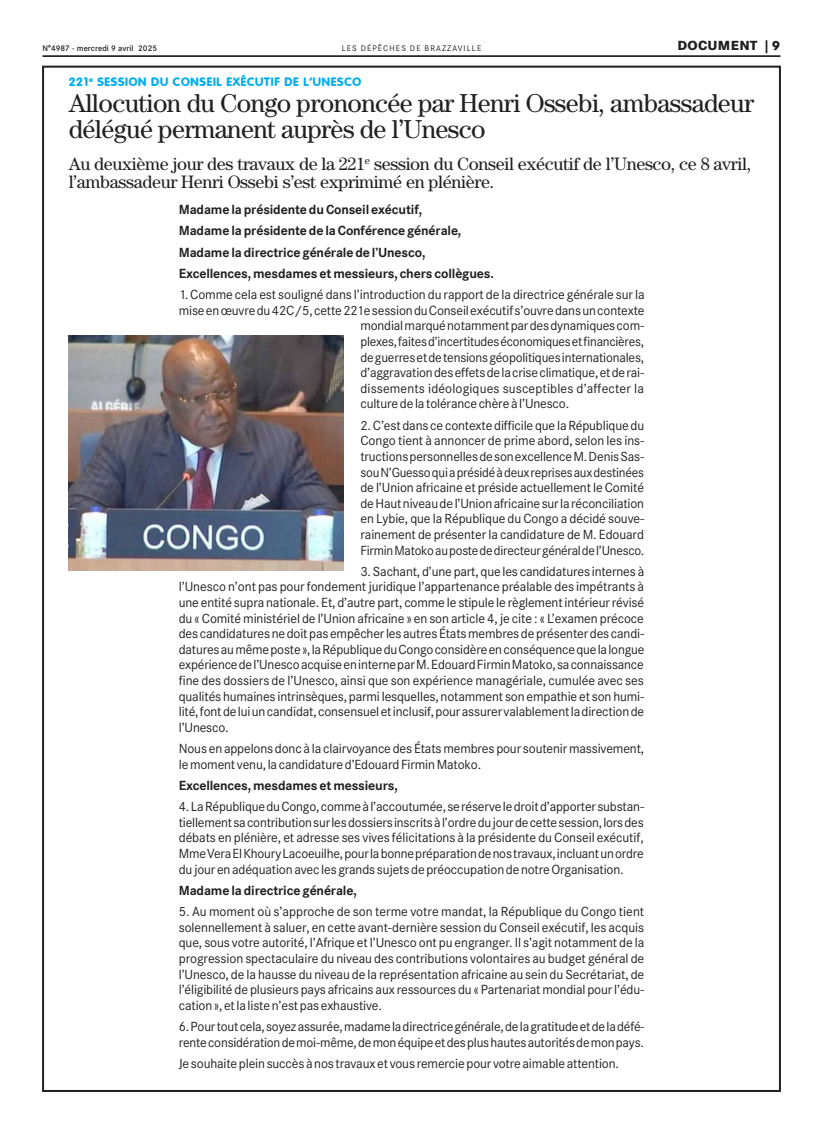
<style>
.page{position:relative;width:823px;height:1134px;background:#fff}
.page>*{position:absolute;margin:0;border:0;box-sizing:border-box;transform-origin:0 0}
.t1{font:26px/26px "Century";letter-spacing:-.025em;color:#231f20}
.t2{font:18px/18px "Century";letter-spacing:-.02em;color:#231f20}
.t3{font:13px/15.6px "Corporate SBQ";letter-spacing:-.01em;color:#231f20;text-align:justify}
.t4{font:700 13px/21.3px "Corporate SBQ";letter-spacing:-.01em;color:#231f20}
.t5{font:13px "Corporate SBQ";letter-spacing:.01em;color:#231f20}
.t6{font:800 13px "Corporate SBQ";letter-spacing:.02em;color:#231f20}
.t7{font:800 12px "Corporate Rounded";letter-spacing:.06em;color:#00aeef}
.t8{font:500 8px "Corporate SBQ";color:#231f20}
.t9{font:8px "Corporate SBQ";letter-spacing:.135em;color:#231f20}
</style>
<div class="page">
<hr style="left:43px;top:56px;width:737px;height:1px;background:#231f20">
<img style="left:69px;top:335px;width:274px;height:236px">
<p class="t8" style="left:43px;top:43px;width:116px">N°4987 - mercredi 9 avril 2025</p>
<p class="t9" style="left:341px;top:43px;width:141px">LES DÉPÊCHES DE BRAZZAVILLE</p>
<p class="t6" style="left:677px;top:37px;width:104px">DOCUMENT | 9</p>
<p class="t7" style="left:69px;top:75px;width:294px">221<sup>e</sup> SESSION DU CONSEIL EXÉCUTIF DE L’UNESCO</p>
<h1 class="t1" style="left:69px;top:90px;width:686px">Allocution du Congo prononcée par Henri Ossebi, ambassadeur délégué permanent auprès de l’Unesco</h1>
<h2 class="t2" style="left:69px;top:155px;width:683px">Au deuxième jour des travaux de la 221<sup>e</sup> session du Conseil exécutif de l’Unesco, ce 8 avril, l’ambassadeur Henri Ossebi s’est exprimimé en plénière.</h2>
<p class="t4" style="left:179px;top:199px;width:316px">Madame la présidente du Conseil exécutif,<br>Madame la présidente de la Conférence générale, Madame la directrice générale de l’Unesco, Excellences, mesdames et messieurs, chers collègues.</p>
<p class="t3" style="left:179px;top:287px;width:467px">1. Comme cela est souligné dans l’introduction du rapport de la directrice générale sur la</p>
<p class="t3" style="left:179px;top:303px;width:467px">mise en œuvre du 42C/5, cette 221e session du Conseil exécutif s’ouvre dans un contexte</p>
<p class="t3" style="left:360px;top:318px;width:285px">mondial marqué notamment par des dynamiques com-</p>
<p class="t3" style="left:360px;top:334px;width:285px">plexes, faites d’incertitudes économiques et financières,</p>
<p class="t3" style="left:360px;top:349px;width:285px">de guerres et de tensions géopolitiques internationales,</p>
<p class="t3" style="left:360px;top:365px;width:285px">d’aggravation des effets de la crise climatique, et de rai-</p>
<p class="t5" style="left:360px;top:381px;width:285px">dissements idéologiques susceptibles d’affecter la</p>
<p class="t3" style="left:360px;top:396px;width:210px">culture de la tolérance chère à l’Unesco.</p>
<p class="t3" style="left:360px;top:417px;width:285px">2. C’est dans ce contexte difficile que la République du Congo tient à annoncer de prime abord, selon les ins&shy;tructions personnelles de son excellence M. Denis Sas&shy;sou N’Guesso qui a présidé à deux reprises aux destinées de l’Union africaine et préside actuellement le Comité de Haut niveau de l’Union africaine sur la réconciliation en Lybie, que la République du Congo a décidé souve&shy;rainement de présenter la candidature de M. Edouard Firmin Matoko au poste de directeur général de l’Unesco.</p>
<p class="t3" style="left:179px;top:564px;width:467px;text-indent:181px">3. Sachant, d’une part, que les candidatures internes à l’Unesco n’ont pas pour fondement juridique l’appartenance préalable des impétrants à une entité supra nationale. Et, d’autre part, comme le stipule le règlement intérieur révisé du « Comité ministériel de l’Union africaine » en son article 4, je cite : « L’examen précoce des candidatures ne doit pas empêcher les autres États membres de présenter des candi&shy;datures au même poste », la République du Congo considère en conséquence que la longue expérience de l’Unesco acquise en interne par M. Edouard Firmin Matoko, sa connaissance fine des dossiers de l’Unesco, ainsi que son expérience managériale, cumulée avec ses qualités humaines intrinsèques, parmi lesquelles, notamment son empathie et son humi&shy;lité, font de lui un candidat, consensuel et inclusif, pour assurer valablement la direction de l’Unesco.</p>
<p class="t3" style="left:179px;top:741px;width:466px">Nous en appelons donc à la clairvoyance des États membres pour soutenir massivement, le moment venu, la candidature d’Edouard Firmin Matoko.</p>
<p class="t4" style="left:179px;top:775px;width:220px">Excellences, mesdames et messieurs,</p>
<p class="t3" style="left:179px;top:799px;width:466px">4. La République du Congo, comme à l’accoutumée, se réserve le droit d’apporter substan&shy;tiellement sa contribution sur les dossiers inscrits à l’ordre du jour de cette session, lors des débats en plénière, et adresse ses vives félicitations à la présidente du Conseil exécutif, Mme Vera El Khoury Lacoeuilhe, pour la bonne préparation de nos travaux, incluant un ordre du jour en adéquation avec les grands sujets de préoccupation de notre Organisation.</p>
<p class="t4" style="left:179px;top:880px;width:179px">Madame la directrice générale,</p>
<p class="t3" style="left:179px;top:904px;width:467px">5. Au moment où s’approche de son terme votre mandat, la République du Congo tient solennellement à saluer, en cette avant-dernière session du Conseil exécutif, les acquis que, sous votre autorité, l’Afrique et l’Unesco ont pu engranger. Il s’agit notamment de la progression spectaculaire du niveau des contributions volontaires au budget général de l’Unesco, de la hausse du niveau de la représentation africaine au sein du Secrétariat, de l’éligibilité de plusieurs pays africains aux ressources du « Partenariat mondial pour l’édu&shy;cation », et la liste n’est pas exhaustive.</p>
<p class="t3" style="left:179px;top:1019px;width:466px">6. Pour tout cela, soyez assurée, madame la directrice générale, de la gratitude et de la défé&shy;rente considération de moi-même, de mon équipe et des plus hautes autorités de mon pays.</p>
<p class="t3" style="left:179px;top:1056px;width:441px">Je souhaite plein succès à nos travaux et vous remercie pour votre aimable attention.</p>
</div>
